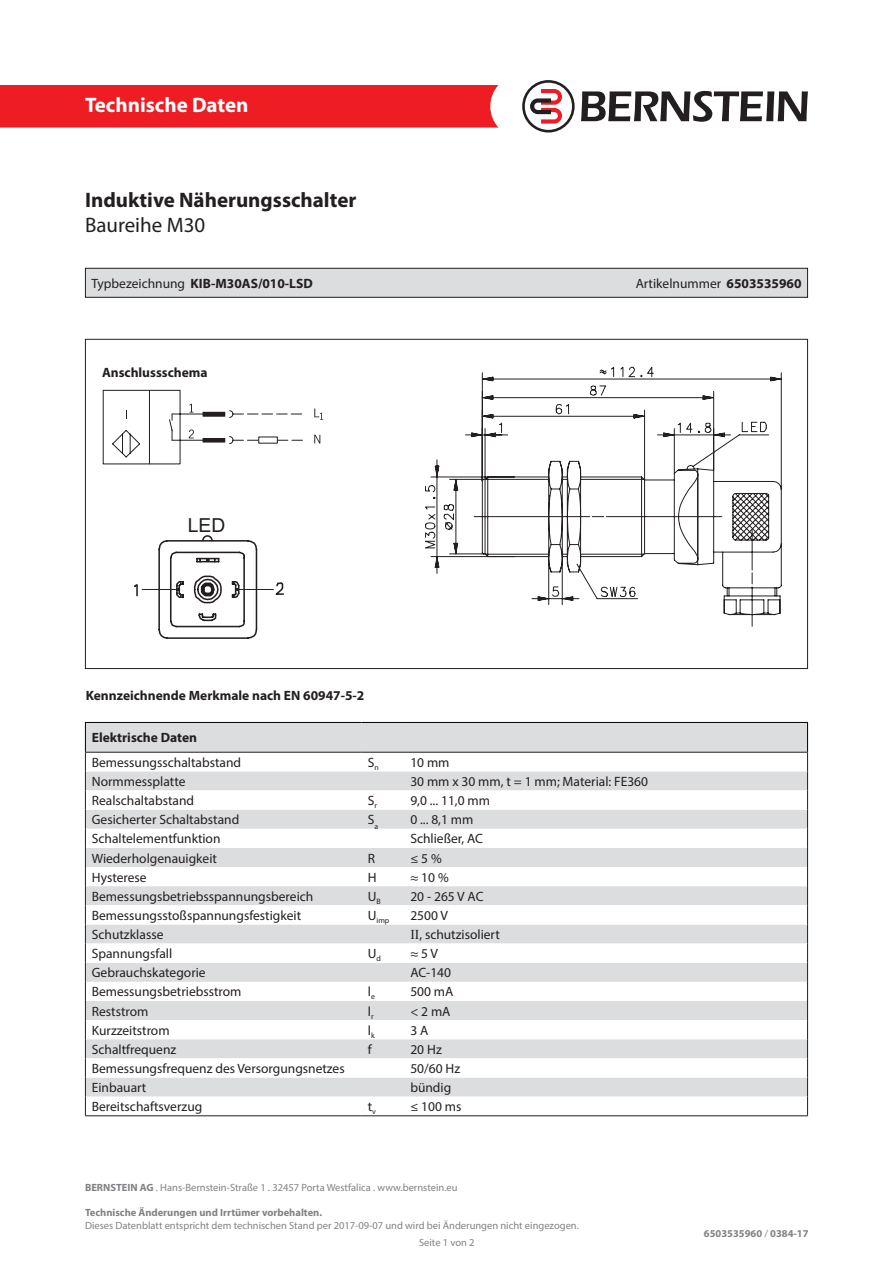
<style>
.page{position:relative;width:893px;height:1263px;background:#fff}
.page>*{position:absolute;margin:0;border:0;box-sizing:border-box;transform-origin:0 0}
.t1{font:700 21px "Myriad Pro";color:#231f20}
.t2{font:700 21px "Myriad Pro";color:#fff}
.t3{font:21px "Myriad Pro";color:#231f20}
.t4{font:19.35px "Arial";color:#231f20}
.t5{font:13.5px "Myriad Pro";color:#231f20}
.t6{font:700 13.5px "Myriad Pro";color:#231f20}
.t7{font:10.5px "Myriad Pro";color:#808285}
.t8{font:700 10.5px "Myriad Pro";color:#808285}
.t9{font:7.8px "Myriad Pro";color:#231f20}
.s1{font-weight:400}
.s2{font-weight:700}
.s3{font-family:"Times New Roman"}
</style>
<div class="page">
<div style="left:0;top:85px;width:498px;height:43px;background:#ee1d23"></div>
<svg style="left:581px;top:91px;width:227px;height:31px"></svg>
<svg style="left:522px;top:80px;width:53px;height:53px"></svg>
<svg style="left:425px;top:367px;width:357px;height:260px"></svg>
<svg style="left:314px;top:408px;width:9px;height:12px"></svg>
<svg style="left:314px;top:435px;width:6px;height:8px"></svg>
<svg style="left:103px;top:390px;width:200px;height:74px"></svg>
<svg style="left:134px;top:535px;width:150px;height:104px"></svg>
<hr style="left:85px;top:1115px;width:276px;height:1px;background:#231f20">
<hr style="left:361px;top:1115px;width:43px;height:1px;background:#231f20">
<hr style="left:404px;top:1115px;width:404px;height:1px;background:#231f20">
<hr style="left:85px;top:722px;width:276px;height:1px;background:#000">
<hr style="left:361px;top:722px;width:43px;height:1px;background:#000">
<hr style="left:404px;top:722px;width:404px;height:1px;background:#000">
<svg style="left:85px;top:723px;width:723px;height:392px"></svg>
<div style="left:85px;top:268px;width:722px;height:29px;background:#dcdddf"></div>
<div style="left:85px;top:268px;width:723px;height:30px;border:1px solid #231f20"></div>
<h1 class="t2" style="left:85px;top:91px;width:165px">Technische Daten</h1>
<h1 class="t1" style="left:85px;top:186px;width:273px">Induktive Näherungsschalter</h1>
<h1 class="t3" style="left:85px;top:212px;width:122px">Baureihe M30</h1>
<p class="t6" style="left:91px;top:274px;width:223px"><span class="s1">Typbezeichnung</span> KIB-M30AS/010-LSD</p>
<p class="t5" style="left:636px;top:275px;width:167px">Artikelnummer <span class="s2">6503535960</span></p>
<p class="t6" style="left:102px;top:364px;width:107px">Anschlussschema</p>
<h2 class="t4" style="left:188px;top:512px;width:39px">LED</h2>
<p class="t6" style="left:86px;top:687px;width:280px">Kennzeichnende Merkmale nach EN 60947-5-2</p>
<p class="t6" style="left:92px;top:729px;width:107px">Elektrische Daten</p>
<p class="t5" style="left:92px;top:754px;width:151px">Bemessungsschaltabstand</p>
<p class="t5" style="left:368px;top:754px;width:13px">S<sub>n</sub></p>
<p class="t5" style="left:410px;top:754px;width:41px">10 mm</p>
<p class="t5" style="left:92px;top:773px;width:95px">Normmessplatte</p>
<p class="t5" style="left:410px;top:773px;width:239px">30 mm x 30 mm, t = 1 mm; Material: FE360</p>
<p class="t5" style="left:92px;top:792px;width:104px">Realschaltabstand</p>
<p class="t5" style="left:368px;top:792px;width:11px">S<sub>r</sub></p>
<p class="t5" style="left:410px;top:792px;width:81px">9,0 ... 11,0 mm</p>
<p class="t5" style="left:92px;top:811px;width:149px">Gesicherter Schaltabstand</p>
<p class="t5" style="left:368px;top:811px;width:12px">S<sub>a</sub></p>
<p class="t5" style="left:410px;top:811px;width:65px">0 ... 8,1 mm</p>
<p class="t5" style="left:92px;top:830px;width:130px">Schaltelementfunktion</p>
<p class="t5" style="left:410px;top:830px;width:74px">Schließer, AC</p>
<p class="t5" style="left:92px;top:850px;width:127px">Wiederholgenauigkeit</p>
<p class="t5" style="left:368px;top:850px;width:9px">R</p>
<p class="t5" style="left:410px;top:850px;width:33px">≤ 5 %</p>
<p class="t5" style="left:92px;top:869px;width:56px">Hysterese</p>
<p class="t5" style="left:368px;top:869px;width:10px">H</p>
<p class="t5" style="left:410px;top:869px;width:40px">≈ 10 %</p>
<p class="t5" style="left:92px;top:888px;width:223px">Bemessungsbetriebsspannungsbereich</p>
<p class="t5" style="left:368px;top:888px;width:14px">U<sub>B</sub></p>
<p class="t5" style="left:410px;top:888px;width:75px">20 - 265 V AC</p>
<p class="t5" style="left:92px;top:907px;width:211px">Bemessungsstoßspannungsfestigkeit</p>
<p class="t9" style="left:368px;top:915px;width:23px"><sup>U</sup>imp</p>
<p class="t5" style="left:410px;top:907px;width:39px">2500 V</p>
<p class="t5" style="left:92px;top:926px;width:73px">Schutzklasse</p>
<p class="t5" style="left:410px;top:926px;width:91px"><span class="s3">II</span>, schutzisoliert</p>
<p class="t5" style="left:92px;top:945px;width:82px">Spannungsfall</p>
<p class="t5" style="left:368px;top:945px;width:15px">U<sub>d</sub></p>
<p class="t5" style="left:410px;top:945px;width:29px">≈ 5 V</p>
<p class="t5" style="left:92px;top:964px;width:115px">Gebrauchskategorie</p>
<p class="t5" style="left:410px;top:964px;width:42px">AC-140</p>
<p class="t5" style="left:92px;top:983px;width:151px">Bemessungsbetriebsstrom</p>
<p class="t5" style="left:368px;top:983px;width:9px">l<sub>e</sub></p>
<p class="t5" style="left:410px;top:984px;width:45px">500 mA</p>
<p class="t5" style="left:92px;top:1003px;width:58px">Reststrom</p>
<p class="t5" style="left:368px;top:1003px;width:7px">l<sub>r</sub></p>
<p class="t5" style="left:410px;top:1003px;width:42px">&lt; 2 mA</p>
<p class="t5" style="left:92px;top:1022px;width:79px">Kurzzeitstrom</p>
<p class="t5" style="left:368px;top:1022px;width:8px">l<sub>k</sub></p>
<p class="t5" style="left:410px;top:1022px;width:20px">3 A</p>
<p class="t5" style="left:92px;top:1041px;width:86px">Schaltfrequenz</p>
<p class="t5" style="left:368px;top:1041px;width:5px">f</p>
<p class="t5" style="left:410px;top:1041px;width:33px">20 Hz</p>
<p class="t5" style="left:92px;top:1060px;width:254px">Bemessungsfrequenz des Versorgungsnetzes</p>
<p class="t5" style="left:410px;top:1060px;width:51px">50/60 Hz</p>
<p class="t5" style="left:92px;top:1079px;width:56px">Einbauart</p>
<p class="t5" style="left:410px;top:1079px;width:42px">bündig</p>
<p class="t5" style="left:92px;top:1098px;width:112px">Bereitschaftsverzug</p>
<p class="t5" style="left:368px;top:1098px;width:10px">t<sub>v</sub></p>
<p class="t5" style="left:410px;top:1098px;width:53px">≤ 100 ms</p>
<p class="t7" style="left:85px;top:1181px;width:374px"><span class="s2">BERNSTEIN AG</span> . Hans-Bernstein-Straße 1 . 32457 Porta Westfalica . www.bernstein.eu</p>
<p class="t8" style="left:85px;top:1206px;width:239px">Technische Änderungen und Irrtümer vorbehalten.</p>
<p class="t7" style="left:85px;top:1219px;width:495px">Dieses Datenblatt entspricht dem technischen Stand per 2017-09-07 und wird bei Änderungen nicht eingezogen.</p>
<p class="t7" style="left:419px;top:1236px;width:57px">Seite 1 von 2</p>
<p class="t8" style="left:704px;top:1227px;width:106px">6503535960 <span class="s1">/</span> 0384-17</p>
</div>
